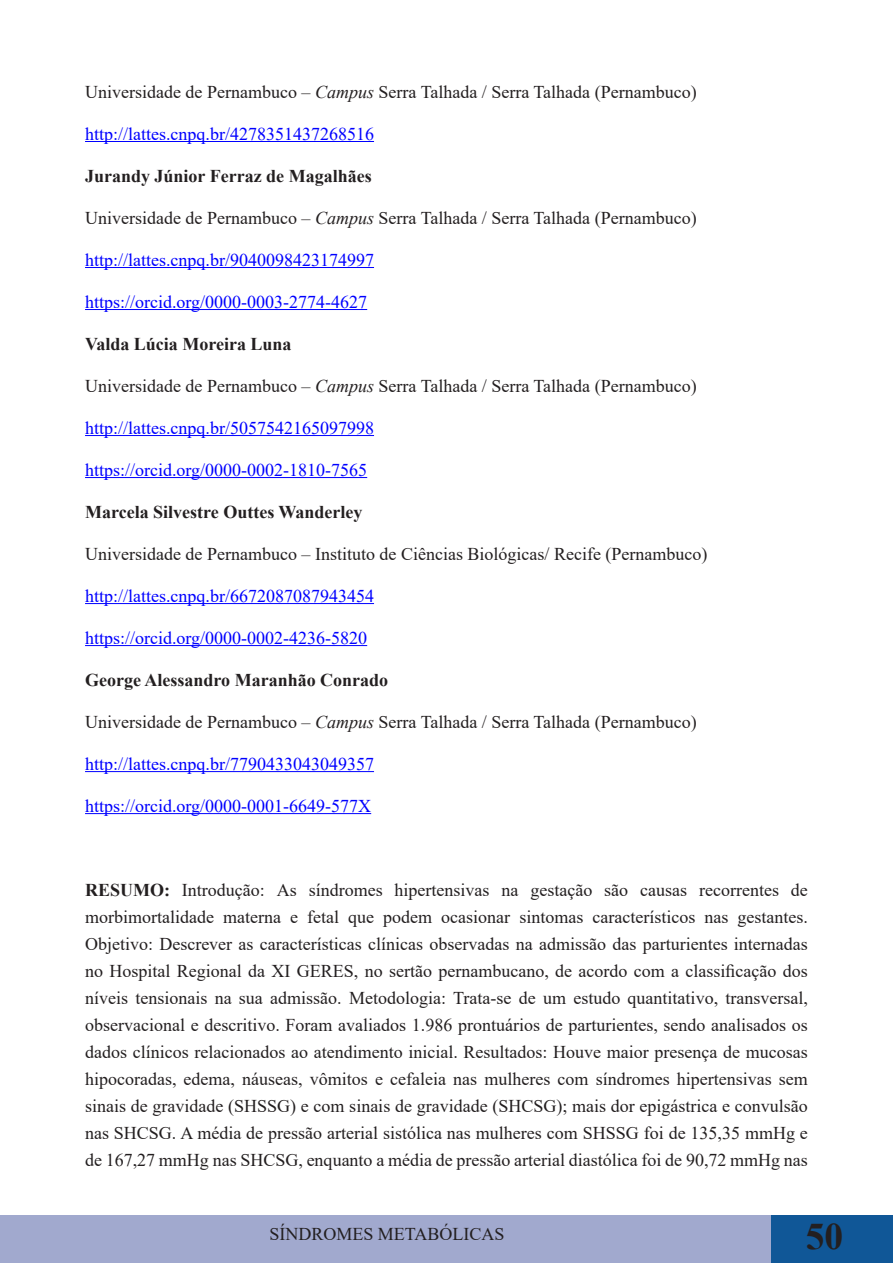
<style>
.page{position:relative;width:893px;height:1263px;background:#fff}
.page>*{position:absolute;margin:0;border:0;box-sizing:border-box;transform-origin:0 0}
.t1{font:700 37.5px "Times New Roman";color:#231f20}
.t2{font:18px/27px "Times New Roman";color:#231f20;text-align:justify}
.t3{font:18px "Times New Roman";color:#00f}
.t4{font:700 18px "Times New Roman";color:#231f20}
.s1{font-style:italic}
.s2{font-weight:700}
</style>
<div class="page">
<div style="left:0;top:1215px;width:893px;height:48px;background:#a1a9ce"></div>
<div style="left:771px;top:1215px;width:122px;height:48px;background:#105797"></div>
<hr style="left:892px;top:1215px;width:1px;height:48px;background:#a1a9ce">
<hr style="left:85px;top:141px;width:289px;height:1px;background:#00f">
<hr style="left:85px;top:267px;width:289px;height:1px;background:#00f">
<hr style="left:85px;top:309px;width:282px;height:1px;background:#00f">
<hr style="left:85px;top:435px;width:289px;height:1px;background:#00f">
<hr style="left:85px;top:477px;width:282px;height:1px;background:#00f">
<hr style="left:85px;top:603px;width:289px;height:1px;background:#00f">
<hr style="left:85px;top:645px;width:282px;height:1px;background:#00f">
<hr style="left:85px;top:771px;width:289px;height:1px;background:#00f">
<hr style="left:85px;top:813px;width:286px;height:1px;background:#00f">
<p class="t2" style="left:85px;top:77px;width:613px">Universidade de Pernambuco – <span class="s1">Campus</span> Serra Talhada / Serra Talhada (Pernambuco)</p>
<p class="t3" style="left:85px;top:121px;width:291px">http://lattes.cnpq.br/4278351437268516</p>
<p class="t4" style="left:85px;top:163px;width:288px">Jurandy Júnior Ferraz de Magalhães</p>
<p class="t2" style="left:85px;top:203px;width:613px">Universidade de Pernambuco – <span class="s1">Campus</span> Serra Talhada / Serra Talhada (Pernambuco)</p>
<p class="t3" style="left:85px;top:247px;width:291px">http://lattes.cnpq.br/9040098423174997</p>
<p class="t3" style="left:85px;top:289px;width:284px">https://orcid.org/0000-0003-2774-4627</p>
<p class="t4" style="left:85px;top:331px;width:208px">Valda Lúcia Moreira Luna</p>
<p class="t2" style="left:85px;top:371px;width:613px">Universidade de Pernambuco – <span class="s1">Campus</span> Serra Talhada / Serra Talhada (Pernambuco)</p>
<p class="t3" style="left:85px;top:415px;width:291px">http://lattes.cnpq.br/5057542165097998</p>
<p class="t3" style="left:85px;top:457px;width:284px">https://orcid.org/0000-0002-1810-7565</p>
<p class="t4" style="left:85px;top:499px;width:279px">Marcela Silvestre Outtes Wanderley</p>
<p class="t2" style="left:85px;top:539px;width:624px">Universidade de Pernambuco – Instituto de Ciências Biológicas/ Recife (Pernambuco)</p>
<p class="t3" style="left:85px;top:583px;width:291px">http://lattes.cnpq.br/6672087087943454</p>
<p class="t3" style="left:85px;top:625px;width:284px">https://orcid.org/0000-0002-4236-5820</p>
<p class="t4" style="left:85px;top:667px;width:305px">George Alessandro Maranhão Conrado</p>
<p class="t2" style="left:85px;top:707px;width:613px">Universidade de Pernambuco – <span class="s1">Campus</span> Serra Talhada / Serra Talhada (Pernambuco)</p>
<p class="t3" style="left:85px;top:751px;width:291px">http://lattes.cnpq.br/7790433043049357</p>
<p class="t3" style="left:85px;top:793px;width:288px">https://orcid.org/0000-0001-6649-577X</p>
<p class="t2" style="left:85px;top:875px;width:724px"><span class="s2">RESUMO:</span> Introdução: As síndromes hipertensivas na gestação são causas recorrentes de morbimortalidade materna e fetal que podem ocasionar sintomas característicos nas gestantes.<br>Objetivo: Descrever as características clínicas observadas na admissão das parturientes internadas no Hospital Regional da XI GERES, no sertão pernambucano, de acordo com a classificação dos níveis tensionais na sua admissão. Metodologia: Trata-se de um estudo quantitativo, transversal, observacional e descritivo. Foram avaliados 1.986 prontuários de parturientes, sendo analisados os dados clínicos relacionados ao atendimento inicial. Resultados: Houve maior presença de mucosas hipocoradas, edema, náuseas, vômitos e cefaleia nas mulheres com síndromes hipertensivas sem sinais de gravidade (SHSSG) e com sinais de gravidade (SHCSG); mais dor epigástrica e convulsão nas SHCSG. A média de pressão arterial sistólica nas mulheres com SHSSG foi de 135,35 mmHg e de 167,27 mmHg nas SHCSG, enquanto a média de pressão arterial diastólica foi de 90,72 mmHg nas</p>
<p class="t2" style="left:269px;top:1220px;width:237px">SÍNDROMES METABÓLICAS</p>
<h1 class="t1" style="left:806px;top:1209px;width:39px">50</h1>
</div>
